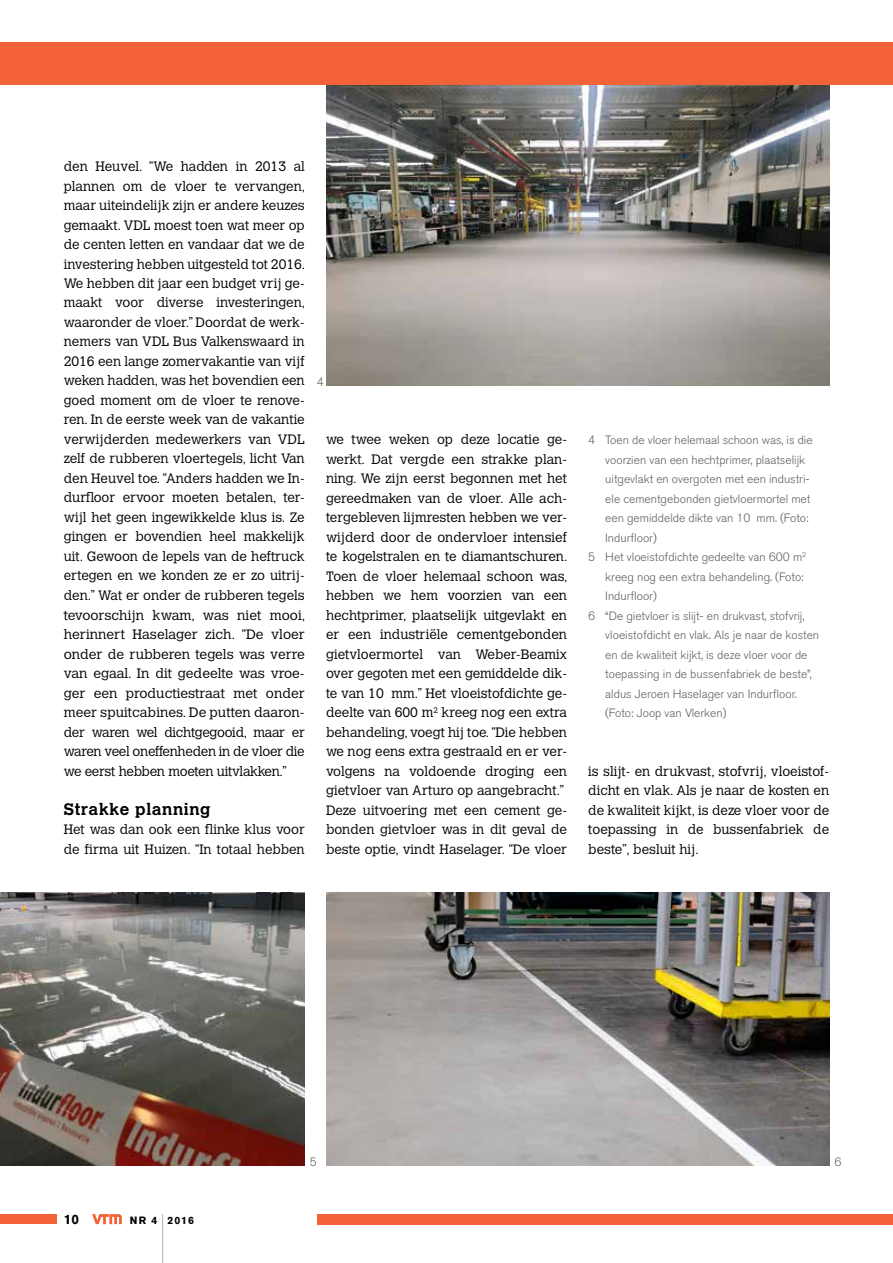
<style>
.page{position:relative;width:893px;height:1263px;background:#fff}
.page>*{position:absolute;margin:0;border:0;box-sizing:border-box;transform-origin:0 0}
.t1{font:700 70.35px "Akzidenz Grotesk BE";color:#000;scale:.03 1}
.t2{font:700 16.5px "Calvert MT Std";letter-spacing:.04em;color:#000}
.t3{font:300 13.5px/19.5px "Calvert MT Std";color:#000;text-align:justify}
.t4{font:700 13.5px "Akzidenz Grotesk BE";color:#000}
.t5{font:300 12px "Akzidenz Grotesk BE";color:#66605c}
.t6{font:700 10.5px "Akzidenz Grotesk BE";letter-spacing:.1em;color:#000}
</style>
<div class="page">
<div style="left:317px;top:1214px;width:576px;height:10px;background:#f46238"></div>
<div style="left:0;top:1214px;width:57px;height:10px;background:#f46238"></div>
<svg style="left:92px;top:1214px;width:30px;height:10px"></svg>
<div style="left:0;top:43px;width:893px;height:42px;background:#f46238"></div>
<img style="left:326px;top:85px;width:503px;height:301px">
<img style="left:0;top:893px;width:305px;height:273px">
<img style="left:326px;top:893px;width:503px;height:273px">
<p class="t3" style="left:64px;top:157px;width:243px">den Heuvel. “We hadden in 2013 al plannen om de vloer te vervangen, maar uiteindelijk zijn er andere keuzes gemaakt. VDL moest toen wat meer op de centen letten en vandaar dat we de investering hebben uitgesteld tot 2016.<br>We hebben dit jaar een budget vrij ge&shy;maakt voor diverse investeringen, waaronder de vloer.” Doordat de werk&shy;nemers van VDL Bus Valkenswaard in 2016 een lange zomervakantie van vijf weken hadden, was het bovendien een goed moment om de vloer te renove&shy;ren. In de eerste week van de vakantie verwijderden medewerkers van VDL zelf de rubberen vloertegels, licht Van den Heuvel toe. “Anders hadden we In&shy;durfloor ervoor moeten betalen, ter&shy;wijl het geen ingewikkelde klus is. Ze gingen er bovendien heel makkelijk uit. Gewoon de lepels van de heftruck ertegen en we konden ze er zo uitrij&shy;den.” Wat er onder de rubberen tegels tevoorschijn kwam, was niet mooi, herinnert Haselager zich. “De vloer onder de rubberen tegels was verre van egaal. In dit gedeelte was vroe&shy;ger een productiestraat met onder meer spuitcabines. De putten daaron&shy;der waren wel dichtgegooid, maar er waren veel oneffenheden in de vloer die we eerst hebben moeten uitvlakken.”</p>
<p class="t2" style="left:64px;top:798px;width:148px">Strakke planning</p>
<p class="t3" style="left:64px;top:820px;width:242px">Het was dan ook een flinke klus voor de firma uit Huizen. “In totaal hebben</p>
<p class="t5" style="left:317px;top:375px;width:8px">4</p>
<p class="t3" style="left:326px;top:430px;width:243px;text-align:left">we twee weken op deze locatie ge&shy;werkt. Dat vergde een strakke plan&shy;ning. We zijn eerst begonnen met het gereedmaken van de vloer. Alle ach&shy;tergebleven lijmresten hebben we ver&shy;wijderd door de ondervloer intensief te kogelstralen en te diamantschuren.<br>Toen de vloer helemaal schoon was, hebben we hem voorzien van een hechtprimer, plaatselijk uitgevlakt en er een industriële cementgebonden gietvloermortel van Weber-Beamix over gegoten met een gemiddelde dik&shy;te van 10 mm.” Het vloeistofdichte ge&shy;deelte van 600 m<sup>2</sup> kreeg nog een extra behandeling, voegt hij toe. “Die hebben we nog eens extra gestraald en er ver&shy;volgens na voldoende droging een gietvloer van Arturo op aangebracht.” Deze uitvoering met een cement ge&shy;bonden gietvloer was in dit geval de beste optie, vindt Haselager. “De vloer</p>
<p class="t5" style="left:588px;top:433px;width:226px">4 Toen de vloer helemaal schoon was, is die</p>
<p class="t5" style="left:605px;top:453px;width:201px">voorzien van een hechtprimer, plaatselijk</p>
<p class="t5" style="left:605px;top:472px;width:206px">uitgevlakt en overgoten met een industri-</p>
<p class="t5" style="left:605px;top:492px;width:207px">ële cementgebonden gietvloermortel met</p>
<p class="t5" style="left:605px;top:511px;width:205px">een gemiddelde dikte van 10 mm. (Foto:</p>
<p class="t5" style="left:605px;top:531px;width:53px">Indurfloor)</p>
<p class="t5" style="left:588px;top:550px;width:220px">5 Het vloeistofdichte gedeelte van 600 m<sup>2</sup></p>
<p class="t5" style="left:605px;top:570px;width:200px">kreeg nog een extra behandeling. (Foto:</p>
<p class="t5" style="left:605px;top:589px;width:53px">Indurfloor)</p>
<p class="t5" style="left:588px;top:609px;width:218px">6 “De gietvloer is slijt- en drukvast, stofvrij,</p>
<p class="t5" style="left:605px;top:628px;width:215px">vloeistofdicht en vlak. Als je naar de kosten</p>
<p class="t5" style="left:605px;top:648px;width:204px">en de kwaliteit kijkt, is deze vloer voor de</p>
<p class="t5" style="left:605px;top:667px;width:208px">toepassing in de bussenfabriek de beste”,</p>
<p class="t5" style="left:605px;top:687px;width:193px">aldus Jeroen Haselager van Indurfloor.</p>
<p class="t5" style="left:605px;top:706px;width:123px">(Foto: Joop van Vlerken)</p>
<p class="t3" style="left:588px;top:761px;width:242px">is slijt- en drukvast, stofvrij, vloeistof&shy;dicht en vlak. Als je naar de kosten en de kwaliteit kijkt, is deze vloer voor de toepassing in de bussenfabriek de beste”, besluit hij.</p>
<p class="t6" style="left:130px;top:1214px;width:29px">NR 4</p>
<h1 class="t1" style="left:162px;top:1204px;width:20px">|</h1>
<p class="t4" style="left:64px;top:1211px;width:17px">10</p>
<p class="t6" style="left:167px;top:1214px;width:28px">2016</p>
<p class="t5" style="left:310px;top:1155px;width:8px">5</p>
<p class="t5" style="left:834px;top:1155px;width:8px">6</p>
</div>
